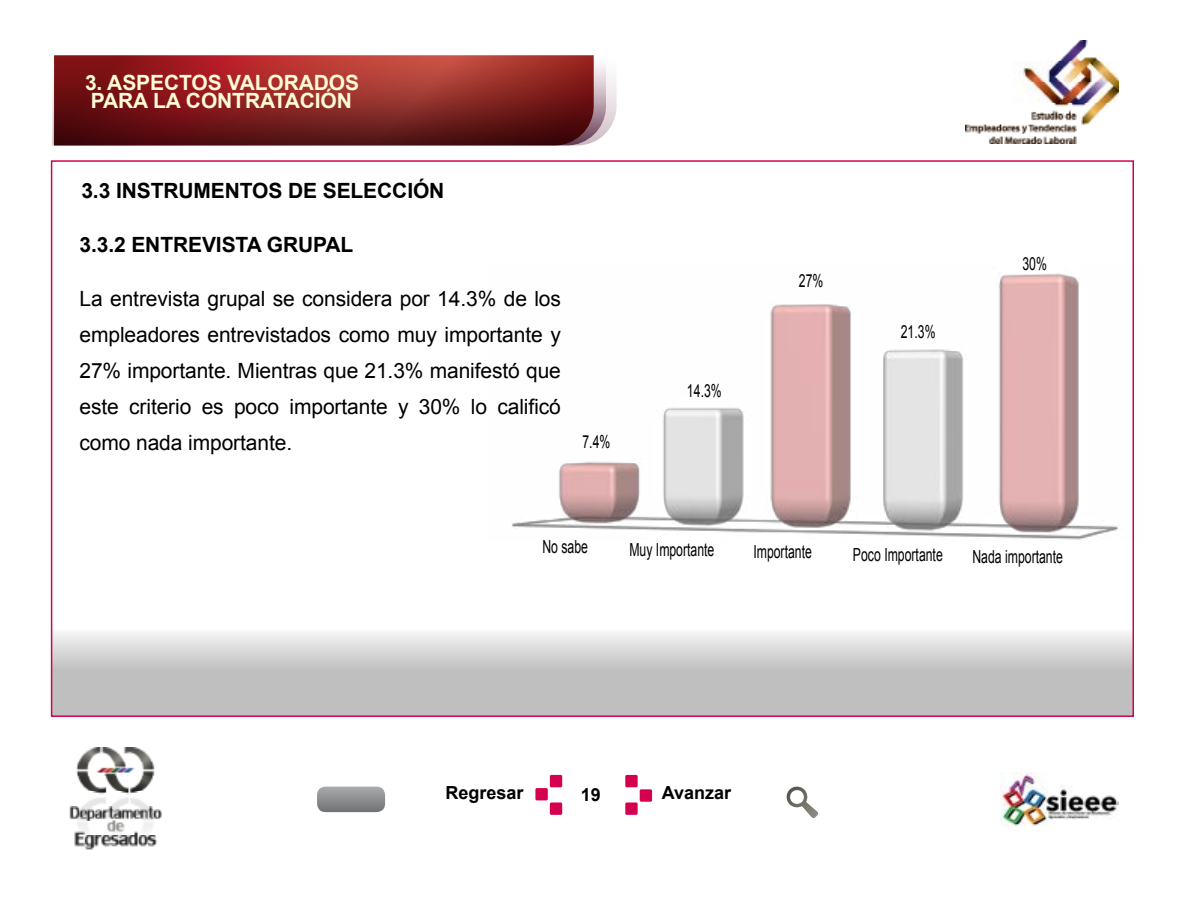
<style>
.page{position:relative;width:1188px;height:918px;background:#fff}
.page>*{position:absolute;margin:0;border:0;box-sizing:border-box;transform-origin:0 0}
.t1{font:21px/36px "Arial";letter-spacing:-.005em;color:#000;text-align:justify}
.t2{font:700 21px "Arial";letter-spacing:-.005em;color:#000}
.t3{font:700 21px/18px "Arial";letter-spacing:-.005em;color:#fffcd5}
.t4{font:18px "Arial";color:#000;scale:.68 1}
.t5{font:700 18px "Arial";color:#000}
</style>
<div class="page">
<img style="left:1000px;top:773px;width:119px;height:54px">
<svg style="left:54px;top:633px;width:1077px;height:81px;background:#cbcaca"></svg>
<svg style="left:786px;top:787px;width:32px;height:31px"></svg>
<div style="left:550px;top:802px;width:12px;height:13px;background:#d40050;border-radius:2px"></div>
<div style="left:550px;top:775px;width:12px;height:12px;background:#d40050;border-radius:2px"></div>
<div style="left:535px;top:788px;width:13px;height:12px;background:#d40050;border-radius:2px"></div>
<div style="left:625px;top:775px;width:13px;height:12px;background:#d40050;border-radius:2px"></div>
<div style="left:625px;top:802px;width:13px;height:13px;background:#d40050;border-radius:2px"></div>
<div style="left:640px;top:789px;width:12px;height:13px;background:#d40050;border-radius:2px"></div>
<img style="left:966px;top:40px;width:152px;height:104px">
<img style="left:69px;top:747px;width:93px;height:103px">
<svg style="left:317px;top:787px;width:68px;height:25px;background:#8f9193"></svg>
<svg style="left:52px;top:55px;width:565px;height:90px;background:#862929"></svg>
<img style="left:511px;top:266px;width:623px;height:275px">
<p class="t3" style="left:85px;top:74px;width:276px">3. ASPECTOS VALORADOS<br>PARA LA CONTRATACIÓN</p>
<p class="t2" style="left:81px;top:177px;width:365px">3.3 INSTRUMENTOS DE SELECCIÓN</p>
<p class="t2" style="left:80px;top:231px;width:275px">3.3.2 ENTREVISTA GRUPAL</p>
<p class="t1" style="left:80px;top:281px;width:483px">La entrevista grupal se considera por 14.3% de los empleadores entrevistados como muy importante y 27% importante. Mientras que 21.3% manifestó que este criterio es poco importante y 30% lo calificó como nada importante.</p>
<p class="t4" style="left:582px;top:429px;width:43px">7.4%</p>
<p class="t4" style="left:687px;top:379px;width:53px">14.3%</p>
<p class="t4" style="left:799px;top:268px;width:38px">27%</p>
<p class="t4" style="left:901px;top:319px;width:53px">21.3%</p>
<p class="t4" style="left:1022px;top:251px;width:38px">30%</p>
<p class="t4" style="left:542px;top:535px;width:69px">No sabe</p>
<p class="t4" style="left:629px;top:538px;width:127px">Muy Importante</p>
<p class="t4" style="left:753px;top:540px;width:88px">Importante</p>
<p class="t4" style="left:853px;top:543px;width:134px">Poco Importante</p>
<p class="t4" style="left:972px;top:545px;width:135px">Nada importante</p>
<p class="t5" style="left:445px;top:781px;width:80px">Regresar</p>
<p class="t5" style="left:581px;top:783px;width:22px">19</p>
<p class="t5" style="left:662px;top:781px;width:71px">Avanzar</p>
</div>
